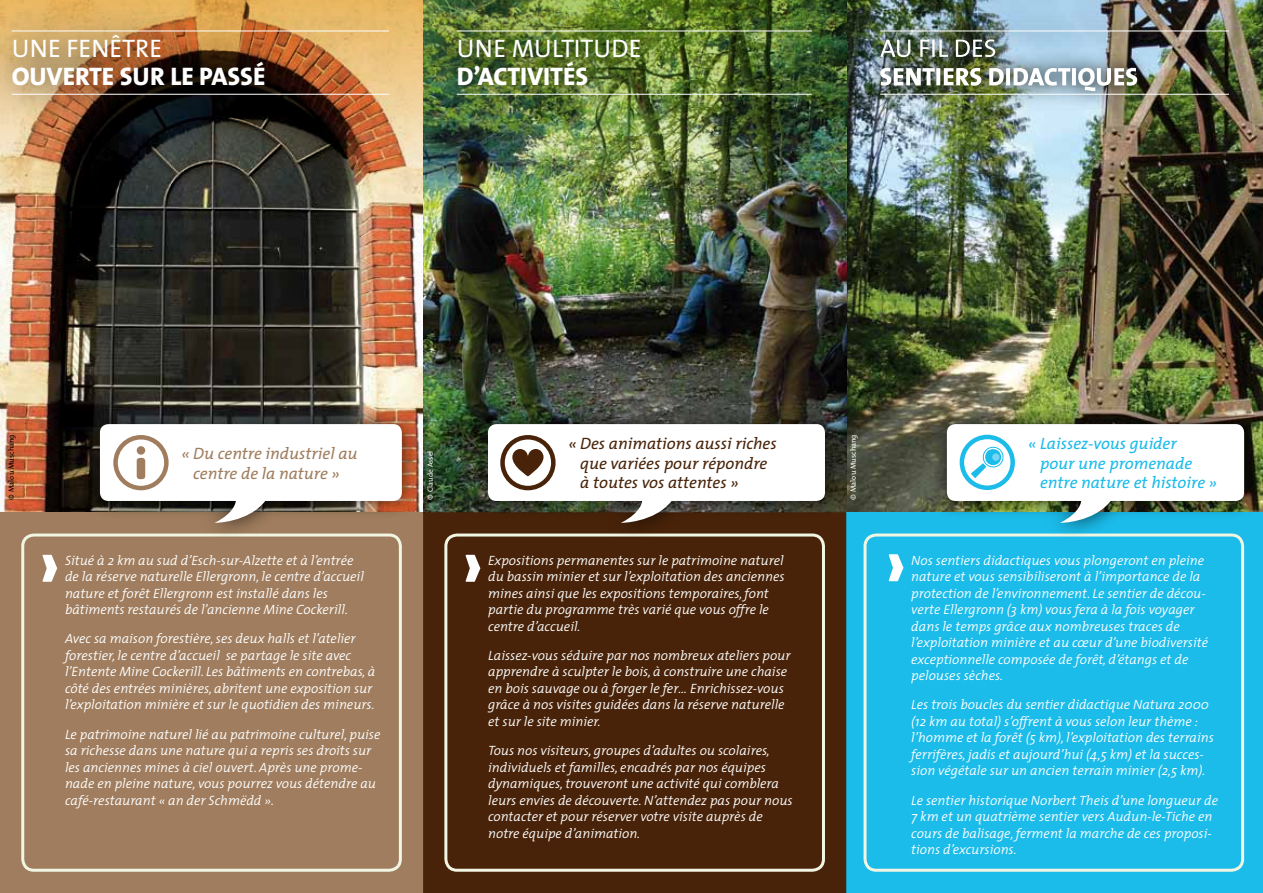
<style>
.page{position:relative;width:1263px;height:893px;background:#fff}
.page>*{position:absolute;margin:0;border:0;box-sizing:border-box;transform-origin:0 0}
.t1{font:800 25.5px "The Mix";color:#fff}
.t2{font:25.5px "The Mix";color:#fff}
.t3{font:italic 16.5px/19.8px "The Mix";color:#482309}
.t4{font:italic 16.5px/19.8px "The Mix";color:#1bbbea}
.t5{font:italic 16.5px/19.8px "The Mix";color:#9f7d5e;text-align:center}
.t6{font:italic 300 13.5px/16.5px "The Mix";color:#fff}
.t7{font:7.5px "The Mix";color:#fff}
.t8{font:7.5px "The Mix";color:#000}
</style>
<div class="page">
<img style="left:0;top:0;width:1263px;height:512px">
<div style="left:0;top:512px;width:423px;height:381px;background:#9f7d5e"></div>
<div style="left:846px;top:512px;width:417px;height:381px;background:#1bbbea"></div>
<div style="left:423px;top:512px;width:423px;height:381px;background:#482309"></div>
<div style="left:21px;top:533px;width:381px;height:339px;border:3px solid #f1f6e3;border-radius:11px"></div>
<div style="left:444px;top:533px;width:381px;height:339px;border:3px solid #f1f6e3;border-radius:11px"></div>
<div style="left:863px;top:533px;width:381px;height:339px;border:3px solid #f1f6e3;border-radius:11px"></div>
<svg style="left:42px;top:555px;width:15px;height:27px"></svg>
<svg style="left:466px;top:555px;width:14px;height:27px"></svg>
<svg style="left:889px;top:554px;width:14px;height:27px"></svg>
<div style="left:80px;top:404px;width:339px;height:135px;background:#000;opacity:.75"></div>
<svg style="left:100px;top:424px;width:302px;height:99px"></svg>
<div style="left:113px;top:435px;width:56px;height:55px;border:4px solid #9f7d5e;border-radius:50%"></div>
<div style="left:137px;top:446px;width:8px;height:9px;background:#9f7d5e;border-radius:50%"></div>
<div style="left:137px;top:458px;width:8px;height:21px;background:#9f7d5e;border-radius:3px"></div>
<div style="left:468px;top:404px;width:374px;height:135px;background:#000;opacity:.75"></div>
<svg style="left:488px;top:424px;width:337px;height:99px"></svg>
<img style="left:860px;top:11px;width:381px;height:101px">
<hr style="left:880px;top:31px;width:349px;height:1px;background:#fff">
<hr style="left:880px;top:94px;width:349px;height:1px;background:#fff">
<svg style="left:880px;top:39px;width:115px;height:18px"></svg>
<img style="left:880px;top:68px;width:257px;height:24px">
<div style="left:927px;top:404px;width:335px;height:135px;background:#000;opacity:.75"></div>
<svg style="left:947px;top:424px;width:297px;height:99px"></svg>
<svg style="left:992px;top:453px;width:7px;height:8px"></svg>
<img style="left:0;top:0;width:423px;height:219px">
<div style="left:0;top:0;width:407px;height:126px;background:#000;opacity:.9"></div>
<hr style="left:12px;top:31px;width:377px;height:1px;background:#fff">
<hr style="left:12px;top:94px;width:377px;height:1px;background:#fff">
<img style="left:423px;top:0;width:423px;height:220px">
<div style="left:421px;top:0;width:407px;height:124px;background:#000;opacity:.87"></div>
<hr style="left:457px;top:31px;width:355px;height:1px;background:#fff">
<hr style="left:457px;top:94px;width:355px;height:1px;background:#fff">
<h1 class="t2" style="left:12px;top:27px;width:136px">UNE FENÊTRE</h1>
<h1 class="t1" style="left:12px;top:55px;width:255px">OUVERTE SUR LE PASSÉ</h1>
<h1 class="t2" style="left:457px;top:27px;width:73px">UNE MUL</h1>
<h1 class="t2" style="left:561px;top:27px;width:49px">TITUDE</h1>
<h1 class="t1" style="left:457px;top:55px;width:133px">D’ACTIVITÉS</h1>
<p class="t8" style="left:5px;top:499px;width:67px;rotate:-90deg">© MALOU MUSCHANG</p>
<p class="t7" style="left:847px;top:499px;width:67px;rotate:-90deg">© MALOU MUSCHANG</p>
<p class="t5" style="left:181px;top:443px;width:178px">« Du centre industriel au centre de la nature »</p>
<p class="t3" style="left:580px;top:433px;width:198px;text-indent:-12px">« Des animations aussi riches que variées pour répondre à toutes vos attentes »</p>
<p class="t4" style="left:1040px;top:433px;width:178px;text-indent:-12px">« Laissez-vous guider<br>pour une promenade entre nature et histoire »</p>
<p class="t7" style="left:424px;top:499px;width:50px;rotate:-90deg">© CLAUDE ASSEL</p>
<p class="t6" style="left:65px;top:551px;width:300px">Situé à 2 km au sud d’Esch-sur-Alzette et à l’entrée de la réserve naturelle Ellergronn, le centre d’accueil nature et forêt Ellergronn est installé dans les bâtiments restaurés de l’ancienne Mine Cockerill.</p>
<p class="t6" style="left:65px;top:630px;width:312px">Avec sa maison forestière, ses deux halls et l’atelier forestier, le centre d’accueil se partage le site avec l’Entente Mine Cockerill. Les bâtiments en contrebas, à côté des entrées minières, abritent une exposition sur l’exploitation minière et sur le quotidien des mineurs.</p>
<p class="t6" style="left:65px;top:725px;width:317px">Le patrimoine naturel lié au patrimoine culturel, puise sa richesse dans une nature qui a repris ses droits sur les anciennes mines à ciel ouvert. Après une prome&shy;nade en pleine nature, vous pourrez vous détendre au café-restaurant « an der Schmëdd ».</p>
<p class="t6" style="left:488px;top:551px;width:298px">Expositions permanentes sur le patrimoine naturel du bassin minier et sur l’exploitation des anciennes mines ainsi que les expositions temporaires, font partie du programme très varié que vous offre le centre d’accueil.</p>
<p class="t6" style="left:488px;top:647px;width:304px">Laissez-vous séduire par nos nombreux ateliers pour apprendre à sculpter le bois, à construire une chaise en bois sauvage ou à forger le fer… Enrichissez-vous grâce à nos visites guidées dans la réserve naturelle et sur le site minier.</p>
<p class="t6" style="left:488px;top:742px;width:306px">Tous nos visiteurs, groupes d’adultes ou scolaires, individuels et familles, encadrés par nos équipes dynamiques, trouveront une activité qui comblera leurs envies de découverte. N’attendez pas pour nous contacter et pour réserver votre visite auprès de notre équipe d’animation.</p>
<p class="t6" style="left:911px;top:551px;width:298px">Nos sentiers didactiques vous plongeront en pleine nature et vous sensibiliseront à l’importance de la protection de l’environnement. Le sentier de décou&shy;verte Ellergronn (3 km) vous fera à la fois voyager dans le temps grâce aux nombreuses traces de l’exploitation minière et au cœur d’une biodiversité exceptionnelle composée de forêt, d’étangs et de pelouses sèches.</p>
<p class="t6" style="left:911px;top:696px;width:304px">Les trois boucles du sentier didactique Natura 2000 (12 km au total) s’offrent à vous selon leur thème : l’homme et la forêt (5 km), l’exploitation des terrains ferrifères, jadis et aujourd’hui (4,5 km) et la succes&shy;sion végétale sur un ancien terrain minier (2,5 km).</p>
<p class="t6" style="left:911px;top:791px;width:308px">Le sentier historique Norbert Theis d’une longueur de 7 km et un quatrième sentier vers Audun-le-Tiche en cours de balisage, ferment la marche de ces proposi&shy;tions d’excursions.</p>
</div>
